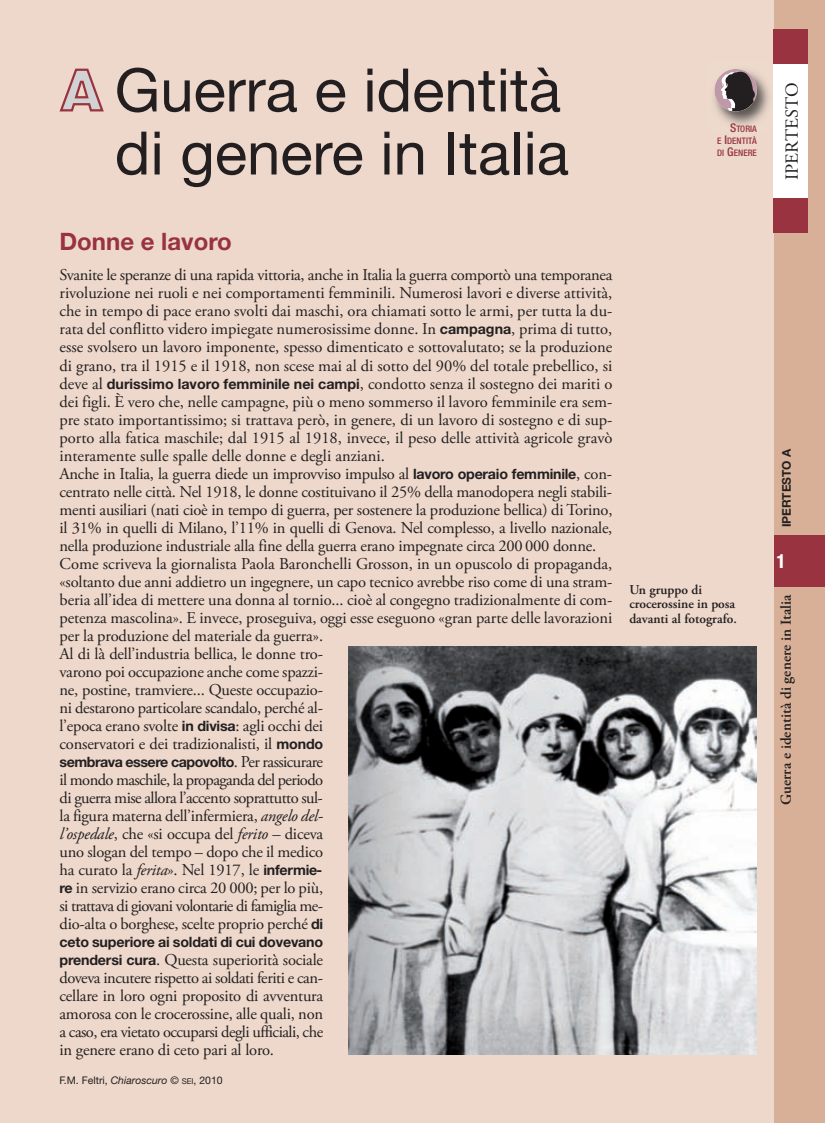
<style>
.page{position:relative;width:825px;height:1123px;background:#fff}
.page>*{position:absolute;margin:0;border:0;box-sizing:border-box;transform-origin:0 0}
.t1{font:60px/63px "Helvetica Neue";color:#231f20}
.t2{font:700 24px "Helvetica Neue";color:#98333f}
.t3{font:700 condensed 19.5px "Helvetica Neue";color:#fff}
.t4{font:18.45px "Adobe Garamond Pro";letter-spacing:.015em;color:#231f20}
.t5{font:16.5px/18px "Adobe Garamond Pro";letter-spacing:-.005em;color:#231f20;text-align:justify}
.t6{font:600 15px "Adobe Garamond Pro";letter-spacing:.005em;color:#231f20}
.t7{font:700 14.25px "Helvetica Neue";letter-spacing:-.035em;color:#231f20}
.t8{font:700 14.25px "Helvetica Neue";letter-spacing:-.015em;color:#231f20}
.t9{font:600 13.5px/14.2px "Adobe Garamond Pro";color:#231f20}
.t10{font:700 12px "Helvetica Neue";color:#231f20}
.t11{font:10.5px "Helvetica Neue";color:#231f20}
.t12{font:500 condensed 9px/12px "Helvetica Neue";letter-spacing:.005em;color:#98333f;text-align:justify}
.s1{font-size:12px}
.s2{font-family:"Helvetica Neue";font-weight:700;font-size:14.25px}
.s3{font-family:"Adobe Garamond Pro";font-weight:400;font-size:16.5px}
.s4{font-style:italic}
.s5{font-size:7.8px}
</style>
<div class="page">
<div style="left:0;top:0;width:774px;height:1123px;background:#edd8cb"></div>
<div style="left:774px;top:0;width:51px;height:1123px;background:#d7b097"></div>
<div style="left:774px;top:63px;width:34px;height:135px;background:#fff"></div>
<div style="left:774px;top:30px;width:34px;height:34px;background:#98333f"></div>
<div style="left:774px;top:198px;width:34px;height:34px;background:#98333f"></div>
<div style="left:774px;top:536px;width:51px;height:51px;background:#98333f"></div>
<img style="left:714px;top:62px;width:60px;height:69px">
<svg style="left:714px;top:69px;width:43px;height:42px"></svg>
<svg style="left:719px;top:70px;width:38px;height:41px;background:#6d6163"></svg>
<svg style="left:60px;top:69px;width:44px;height:42px"></svg>
<img style="left:349px;top:646px;width:408px;height:408px">
<h1 class="t1" style="left:115px;top:64px;width:456px">Guerra e identità di genere in Italia</h1>
<p class="t12" style="left:717px;top:124px;width:41px;text-indent:13px"><span class="s1">S</span>TORIA E <span class="s1">I</span>DENTITÀ DI <span class="s1">G</span>ENERE</p>
<h2 class="t2" style="left:60px;top:232px;width:174px">Donne e lavoro</h2>
<p class="t5" style="left:60px;top:268px;width:554px;text-align:left">Svanite le speranze di una rapida vittoria, anche in Italia la guerra comportò una temporanea rivoluzione nei ruoli e nei comportamenti femminili. Numerosi lavori e diverse attività, che in tempo di pace erano svolti dai maschi, ora chiamati sotto le armi, per tutta la du&shy;rata del conflitto videro impiegate numerosissime donne. In <span class="s2">campagna</span>, prima di tutto, esse svolsero un lavoro imponente, spesso dimenticato e sottovalutato; se la produzione di grano, tra il 1915 e il 1918, non scese mai al di sotto del 90% del totale prebellico, si deve al <span class="s2">durissimo lavoro femminile nei campi</span>, condotto senza il sostegno dei mariti o dei figli. È vero che, nelle campagne, più o meno sommerso il lavoro femminile era sem&shy;pre stato importantissimo; si trattava però, in genere, di un lavoro di sostegno e di sup&shy;porto alla fatica maschile; dal 1915 al 1918, invece, il peso delle attività agricole gravò interamente sulle spalle delle donne e degli anziani.<br>Anche in Italia, la guerra diede un improvviso impulso al <span class="s2">lavoro operaio femminile</span>, con&shy;centrato nelle città. Nel 1918, le donne costituivano il 25% della manodopera negli stabili&shy;menti ausiliari (nati cioè in tempo di guerra, per sostenere la produzione bellica) di Torino, il 31% in quelli di Milano, l’11% in quelli di Genova. Nel complesso, a livello nazionale, nella produzione industriale alla fine della guerra erano impegnate circa 200 000 donne.<br>Come scriveva la giornalista Paola Baronchelli Grosson, in un opuscolo di propaganda, «soltanto due anni addietro un ingegnere, un capo tecnico avrebbe riso come di una stram&shy;beria all’idea di mettere una donna al tornio... cioè al congegno tradizionalmente di com&shy;petenza mascolina». E invece, proseguiva, oggi esse eseguono «gran parte delle lavorazioni per la produzione del materiale da guerra».<br>Al di là dell’industria bellica, le donne tro-<br>varono poi occupazione anche come spazzi-<br>ne, postine, tramviere... Queste occupazio-<br>ni destarono particolare scandalo, perché al-<br>l’epoca erano svolte <span class="s2">in divisa</span>: agli occhi dei<br>conservatori e dei tradizionalisti, il <span class="s2">mondo</span></p>
<p class="t7" style="left:60px;top:756px;width:265px">sembrava essere capovolto<span class="s3">. Per rassicurare</span></p>
<p class="t5" style="left:60px;top:772px;width:265px">il mondo maschile, la propaganda del periodo di guerra mise allora l’accento soprattutto sul&shy;la figura materna dell’infermiera, <span class="s4">angelo del&shy;l’ospedale</span>, che «si occupa del <span class="s4">ferito</span> – diceva uno slogan del tempo – dopo che il medico ha curato la <span class="s4">ferita</span>». Nel 1917, le <span class="s2">infermie&shy;re</span> in servizio erano circa 20 000; per lo più, si trattava di giovani volontarie di famiglia me&shy;dio-alta o borghese, scelte proprio perché <span class="s2">di</span></p>
<p class="t8" style="left:60px;top:936px;width:265px">ceto superiore ai soldati di cui dovevano</p>
<p class="t5" style="left:60px;top:952px;width:265px"><span class="s2">prendersi cura</span>. Questa superiorità sociale doveva incutere rispetto ai soldati feriti e can&shy;cellare in loro ogni proposito di avventura amorosa con le crocerossine, alle quali, non a caso, era vietato occuparsi degli ufficiali, che in genere erano di ceto pari al loro.</p>
<p class="t11" style="left:60px;top:1076px;width:165px">F.M. Feltri, <span class="s4">Chiaroscuro</span> © <span class="s5">SEI</span>, 2010</p>
<p class="t9" style="left:629px;top:584px;width:109px">Un gruppo di crocerossine in posa davanti al fotografo.</p>
<p class="t4" style="left:785px;top:180px;width:99px;rotate:-90deg">IPERTESTO</p>
<p class="t10" style="left:782px;top:527px;width:80px;rotate:-90deg">IPERTESTO A</p>
<p class="t3" style="left:776px;top:554px;width:11px">1</p>
<p class="t6" style="left:780px;top:805px;width:213px;rotate:-90deg">Guerra e identità di genere in Italia</p>
</div>
